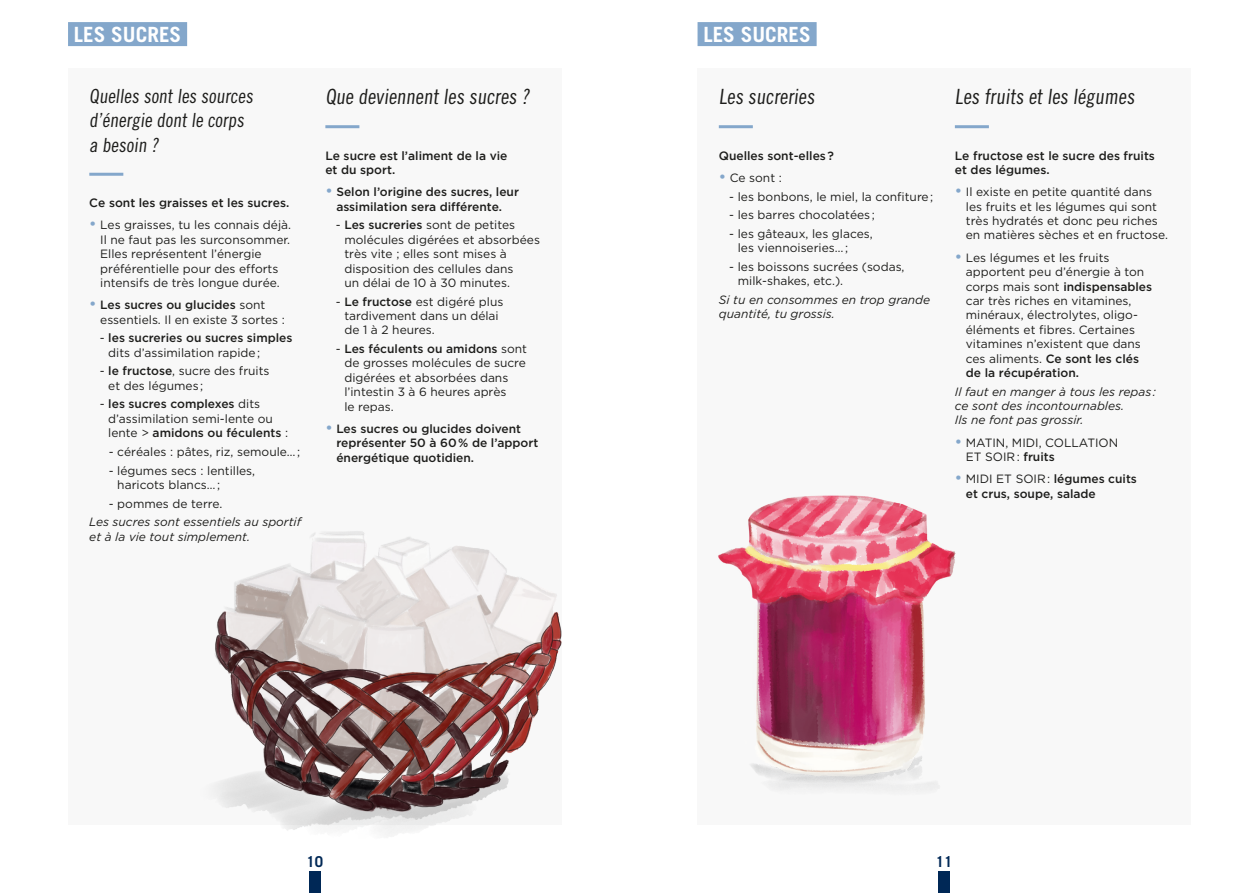
<style>
.page{position:relative;width:1259px;height:893px;background:#fff}
.page>*{position:absolute;margin:0;border:0;box-sizing:border-box;transform-origin:0 0}
.Sous-titre_Rubrique{font:21px "Trade Gothic LT Std Cn 18";color:#1d1d1b}
.Titre_Rubrique{font:700 21px "Trade Gothic LT Std";color:#fff}
.Sous-titre_Rubrique-2{font:19.5px/23.4px "Trade Gothic LT Std Cn 18";color:#1d1d1b}
.t1{font:700 15px "Trade Gothic LT Std";color:#002856}
.Texte_courant{font:12px/14.4px "Gotham";color:#1d1d1b}
.Texte_courant-2{font:500 12px/14.4px "Gotham";color:#1d1d1b}
.Texte_italique{font:italic 12px/14.4px "Gotham";color:#1d1d1b}
.Petit_chapeau{font:500 12px/14.4px "Gotham";color:#1d1d1b}
.s1{font-weight:500;font-size:15px;color:#84a7cb}
.s2{font-weight:500}
.s3{font-weight:400}
.s4{font-size:15px;color:#84a7cb}
</style>
<div class="page">
<div style="left:938px;top:871px;width:11px;height:22px;background:#002856"></div>
<div style="left:68px;top:68px;width:493px;height:757px;background:#f8f8f8"></div>
<div style="left:697px;top:68px;width:494px;height:757px;background:#f8f8f8"></div>
<div style="left:68px;top:22px;width:119px;height:24px;background:#84a7cb"></div>
<div style="left:697px;top:22px;width:119px;height:24px;background:#84a7cb"></div>
<hr style="left:89px;top:173px;width:34px;height:3px;background:#84a7cb">
<hr style="left:325px;top:125px;width:34px;height:3px;background:#84a7cb">
<hr style="left:719px;top:125px;width:34px;height:3px;background:#84a7cb">
<hr style="left:955px;top:125px;width:34px;height:3px;background:#84a7cb">
<img style="left:718px;top:495px;width:238px;height:294px">
<img style="left:215px;top:531px;width:347px;height:362px">
<p class="Titre_Rubrique" style="left:74px;top:21px;width:109px">LES SUCRES</p>
<p class="Titre_Rubrique" style="left:703px;top:21px;width:109px">LES SUCRES</p>
<p class="Sous-titre_Rubrique-2" style="left:89px;top:85px;width:168px">Quelles sont les sources d’énergie dont le corps</p>
<p class="Sous-titre_Rubrique-2" style="left:89px;top:133px;width:74px">a besoin ?</p>
<p class="Petit_chapeau" style="left:89px;top:195px;width:201px">Ce sont les graisses et les sucres.</p>
<p class="Texte_courant" style="left:100px;top:218px;width:192px;text-indent:-11px"><span class="s1">•</span> Les graisses, tu les connais déjà.<br>Il ne faut pas les surconsommer.<br>Elles représentent l’énergie préférentielle pour des efforts intensifs de très longue durée.</p>
<p class="Texte_courant" style="left:100px;top:298px;width:186px;text-indent:-11px"><span class="s1">•</span> <span class="s2">Les sucres ou glucides</span> sont essentiels. Il en existe 3 sortes :</p>
<p class="Texte_courant-2" style="left:108px;top:331px;width:186px;text-indent:-8px"><span class="s3">-</span> les sucreries ou sucres simples <span class="s3">dits d’assimilation rapide;</span></p>
<p class="Texte_courant" style="left:108px;top:364px;width:163px;text-indent:-8px">- <span class="s2">le fructose</span>, sucre des fruits et des légumes ;</p>
<p class="Texte_courant" style="left:108px;top:397px;width:181px;text-indent:-8px">- <span class="s2">les sucres complexes</span> dits d’assimilation semi-lente ou lente &gt; <span class="s2">amidons ou féculents</span> :</p>
<p class="Texte_courant" style="left:109px;top:444px;width:193px">- céréales : pâtes, riz, semoule…;</p>
<p class="Texte_courant" style="left:117px;top:463px;width:139px;text-indent:-8px">- légumes secs : lentilles, haricots blancs…;</p>
<p class="Texte_courant" style="left:109px;top:496px;width:115px">- pommes de terre.</p>
<p class="Texte_italique" style="left:89px;top:515px;width:213px">Les sucres sont essentiels au sportif et à la vie tout simplement.</p>
<p class="Sous-titre_Rubrique" style="left:325px;top:85px;width:209px">Que deviennent les sucres ?</p>
<p class="Petit_chapeau" style="left:325px;top:148px;width:184px">Le sucre est l’aliment de la vie et du sport.</p>
<p class="Texte_courant-2" style="left:325px;top:185px;width:195px;text-align:center"><span class="s4">•</span> Selon l’origine des sucres, leur assimilation sera différente.</p>
<p class="Texte_courant" style="left:344px;top:218px;width:197px;text-indent:-8px">- <span class="s2">Les sucreries</span> sont de petites molécules digérées et absorbées très vite ; elles sont mises à disposition des cellules dans<br>un délai de 10 à 30 minutes.</p>
<p class="Texte_courant" style="left:344px;top:294px;width:161px;text-indent:-8px">- <span class="s2">Le fructose</span> est digéré plus tardivement dans un délai de 1 à 2 heures.</p>
<p class="Texte_courant" style="left:344px;top:341px;width:184px;text-indent:-8px">- <span class="s2">Les féculents ou amidons</span> sont de grosses molécules de sucre digérées et absorbées dans l’intestin 3 à 6 heures après<br>le repas.</p>
<p class="Texte_courant-2" style="left:336px;top:421px;width:203px;text-indent:-11px"><span class="s4">•</span> Les sucres ou glucides doivent représenter 50 à 60% de l’apport énergétique quotidien.</p>
<p class="Sous-titre_Rubrique" style="left:719px;top:85px;width:100px">Les sucreries</p>
<p class="Petit_chapeau" style="left:719px;top:148px;width:117px">Quelles sont-elles?</p>
<p class="Texte_courant" style="left:719px;top:170px;width:65px"><span class="s1">•</span> Ce sont :</p>
<p class="Texte_courant" style="left:729px;top:189px;width:205px">- les bonbons, le miel, la confiture;</p>
<p class="Texte_courant" style="left:729px;top:208px;width:147px">- les barres chocolatées;</p>
<p class="Texte_courant" style="left:738px;top:226px;width:136px;text-indent:-8px">- les gâteaux, les glaces, les viennoiseries…;</p>
<p class="Texte_courant" style="left:738px;top:259px;width:168px;text-indent:-8px">- les boissons sucrées (sodas, milk-shakes, etc.).</p>
<p class="Texte_italique" style="left:719px;top:292px;width:213px">Si tu en consommes en trop grande quantité, tu grossis.</p>
<p class="Sous-titre_Rubrique" style="left:955px;top:85px;width:184px">Les fruits et les légumes</p>
<p class="Petit_chapeau" style="left:955px;top:148px;width:201px">Le fructose est le sucre des fruits et des légumes.</p>
<p class="Texte_courant" style="left:966px;top:185px;width:204px;text-indent:-11px"><span class="s1">•</span> Il existe en petite quantité dans les fruits et les légumes qui sont très hydratés et donc peu riches en matières sèches et en fructose.</p>
<p class="Texte_courant" style="left:966px;top:250px;width:188px;text-indent:-11px"><span class="s1">•</span> Les légumes et les fruits apportent peu d’énergie à ton corps mais sont <span class="s2">indispensables </span>car très riches en vitamines, minéraux, électrolytes, oligo&shy;éléments et fibres. Certaines vitamines n’existent que dans ces aliments. <span class="s2">Ce sont les clés de la récupération.</span></p>
<p class="Texte_italique" style="left:955px;top:384px;width:203px">Il faut en manger à tous les repas : ce sont des incontournables.<br>Ils ne font pas grossir.</p>
<p class="Texte_courant" style="left:966px;top:435px;width:154px;text-indent:-11px"><span class="s1">•</span> MATIN, MIDI, COLLATION<br>ET SOIR: <span class="s2">fruits</span></p>
<p class="Texte_courant-2" style="left:966px;top:472px;width:173px;text-indent:-11px"><span class="s4">•</span> <span class="s3">MIDI ET SOIR:</span> légumes cuits et crus, soupe, salade</p>
<p class="t1" style="left:306px;top:853px;width:18px">10</p>
<p class="t1" style="left:936px;top:853px;width:18px">11</p>
</div>
